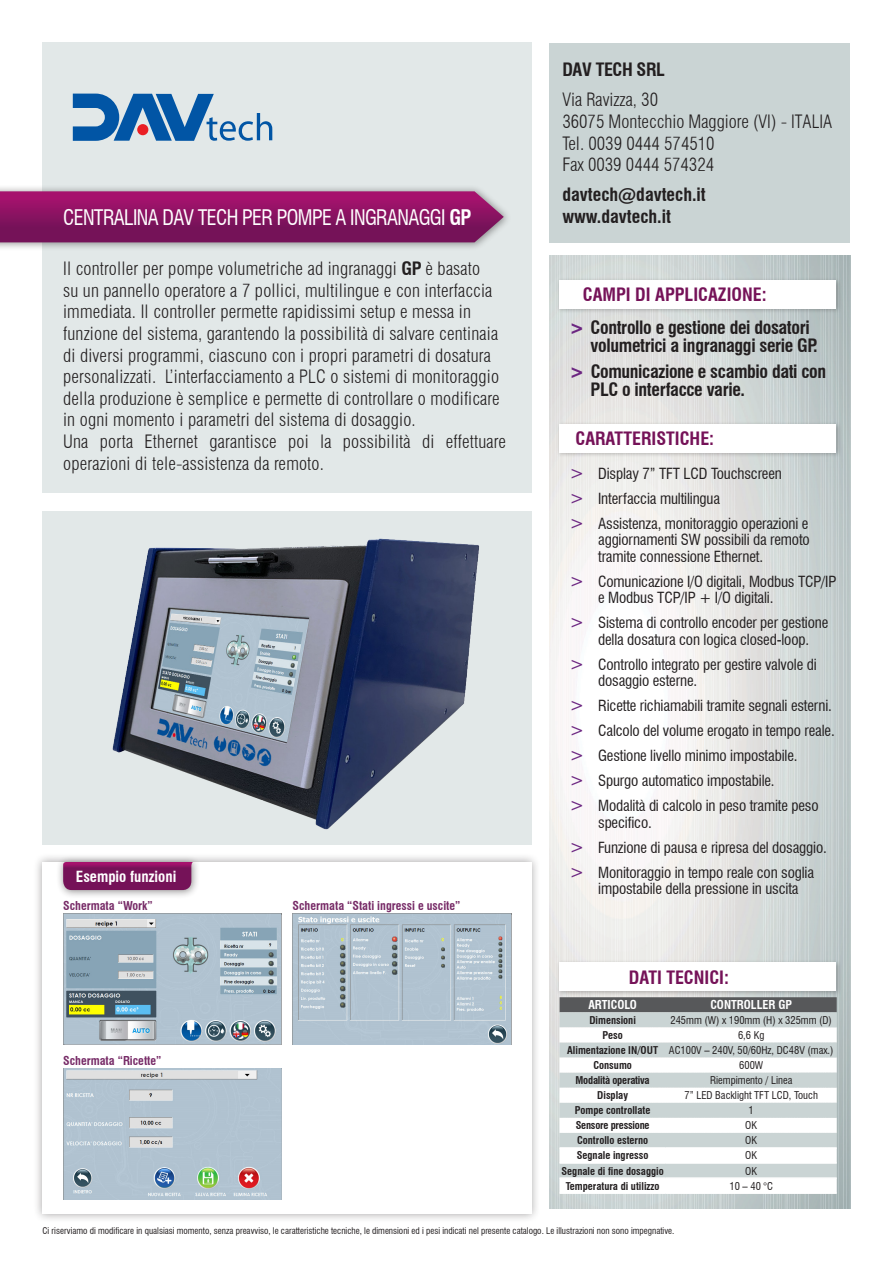
<style>
.page{position:relative;width:893px;height:1263px;background:#fff}
.page>*{position:absolute;margin:0;border:0;box-sizing:border-box;transform-origin:0 0}
.t1{font:condensed 21px "Swiss 721 BT";letter-spacing:-.03em;color:#fff;scale:.95 1}
.t2{font:300 condensed 18px/21.6px "Swiss 721 BT";letter-spacing:.01em;color:#231f20}
.t3{font:700 condensed 18px/18px "Swiss 721 BT";letter-spacing:-.02em;color:#231f20}
.t4{font:700 condensed 18px "Swiss 721 BT";color:#751258}
.t5{font:700 condensed 18px "Swiss 721 BT";color:#231f20}
.t6{font:condensed 15px/16.5px "Swiss 721 BT";letter-spacing:-.01em;color:#231f20}
.t7{font:700 condensed 15px "Swiss 721 BT";color:#fff}
.t8{font:700 condensed 12px "Swiss 721 BT";color:#772b67}
.t9{font:700 condensed 12px "Swiss 721 BT";color:#fff}
.t10{font:700 condensed 10.5px "Swiss 721 BT";color:#231f20}
.t11{font:condensed 10.5px "Swiss 721 BT";color:#231f20}
.t12{font:700 condensed 10.5px "Swiss 721 BT";letter-spacing:-.02em;color:#231f20}
.t13{font:condensed 9px "Swiss 721 BT";color:#231f20}
.s1{font-weight:700}
.s2{font-weight:800;font-stretch:normal;color:#6c2681}
.s3{font-size:18px;color:#6c2681}
</style>
<div class="page">
<img style="left:549px;top:255px;width:301px;height:953px">
<div style="left:549px;top:43px;width:301px;height:199px;background:#cad4d4"></div>
<div style="left:43px;top:43px;width:488px;height:450px;background:#e2e8e8"></div>
<div style="left:0;top:184px;width:512px;height:67px;background:#231f20;opacity:.5"></div>
<svg style="left:0;top:191px;width:504px;height:51px;background:#8b1864"></svg>
<svg style="left:73px;top:93px;width:199px;height:48px"></svg>
<div style="left:43px;top:511px;width:488px;height:333px;background:#e2e8e8"></div>
<img style="left:112px;top:538px;width:367px;height:292px">
<div style="left:556px;top:421px;width:286px;height:37px;background:#231f20;opacity:.3"></div>
<div style="left:560px;top:424px;width:276px;height:28px;background:#fff"></div>
<div style="left:556px;top:277px;width:286px;height:37px;background:#231f20;opacity:.3"></div>
<div style="left:560px;top:280px;width:276px;height:28px;background:#fff"></div>
<div style="left:556px;top:959px;width:286px;height:38px;background:#231f20;opacity:.3"></div>
<div style="left:560px;top:963px;width:276px;height:28px;background:#fff"></div>
<svg style="left:560px;top:997px;width:277px;height:30px;background:#919697"></svg>
<svg style="left:560px;top:1027px;width:277px;height:165px"></svg>
<div style="left:560px;top:1164px;width:277px;height:13px;background:#cad4d4"></div>
<hr style="left:560px;top:1147px;width:106px;height:2px;background:#fff">
<hr style="left:666px;top:1147px;width:171px;height:2px;background:#fff">
<hr style="left:560px;top:1162px;width:106px;height:2px;background:#fff">
<hr style="left:666px;top:1162px;width:171px;height:2px;background:#fff">
<hr style="left:560px;top:1177px;width:106px;height:2px;background:#fff">
<hr style="left:666px;top:1177px;width:171px;height:2px;background:#fff">
<hr style="left:560px;top:1192px;width:106px;height:2px;background:#fff">
<hr style="left:666px;top:1192px;width:171px;height:2px;background:#fff">
<div style="left:33px;top:853px;width:508px;height:370px;background:#231f20;opacity:.4"></div>
<div style="left:43px;top:862px;width:488px;height:352px;background:#fff"></div>
<div style="left:56px;top:855px;width:145px;height:44px;background:#231f20;opacity:.5"></div>
<svg style="left:63px;top:862px;width:130px;height:28px;background:#7d165d"></svg>
<img style="left:63px;top:913px;width:219px;height:131px">
<img style="left:63px;top:1068px;width:219px;height:131px">
<img style="left:293px;top:913px;width:218px;height:132px">
<p class="t1" style="left:63px;top:205px;width:431px">CENTRALINA DAV TECH PER POMPE A INGRANAGGI <span class="s1">GP</span></p>
<p class="t2" style="left:63px;top:258px;width:438px">Il controller per pompe volumetriche ad ingranaggi <span class="s1">GP</span> è basato su un pannello operatore a 7 pollici, multilingue e con interfaccia immediata. Il controller permette rapidissimi setup e messa in funzione del sistema, garantendo la possibilità di salvare centinaia di diversi programmi, ciascuno con i propri parametri di dosatura personalizzati. L’interfacciamento a PLC o sistemi di monitoraggio della produzione è semplice e permette di controllare o modificare in ogni momento i parametri del sistema di dosaggio.</p>
<p class="t2" style="left:63px;top:431px;width:444px">Una porta Ethernet garantisce poi la possibilità di effettuare operazioni di tele-assistenza da remoto.</p>
<p class="t7" style="left:76px;top:868px;width:102px">Esempio funzioni</p>
<p class="t8" style="left:63px;top:898px;width:91px">Schermata “Work”</p>
<p class="t8" style="left:63px;top:1053px;width:100px">Schermata “Ricette”</p>
<p class="t8" style="left:293px;top:898px;width:169px">Schermata “Stati ingressi e uscite”</p>
<p class="t3" style="left:562px;top:61px;width:104px">DAV TECH SRL</p>
<p class="t2" style="left:562px;top:89px;width:97px">Via Ravizza, 30</p>
<p class="t2" style="left:562px;top:111px;width:271px">36075 Montecchio Maggiore (VI) - ITALIA</p>
<p class="t2" style="left:562px;top:132px;width:154px">Tel. 0039 0444 574510</p>
<p class="t2" style="left:562px;top:154px;width:153px">Fax 0039 0444 574324</p>
<p class="t5" style="left:562px;top:184px;width:145px">davtech@davtech.it</p>
<p class="t5" style="left:562px;top:206px;width:110px">www.davtech.it</p>
<p class="t4" style="left:583px;top:284px;width:185px">CAMPI DI APPLICAZIONE:</p>
<p class="t3" style="left:591px;top:318px;width:229px;text-indent:-21px"><span class="s2">&gt;</span> Controllo e gestione dei dosatori volumetrici a ingranaggi serie GP.</p>
<p class="t3" style="left:591px;top:363px;width:237px;text-indent:-21px"><span class="s2">&gt;</span> Comunicazione e scambio dati con<br>PLC o interfacce varie.</p>
<p class="t4" style="left:575px;top:428px;width:140px">CARATTERISTICHE:</p>
<p class="t6" style="left:570px;top:465px;width:214px"><span class="s3">&gt;</span> Display 7” TFT LCD Touchscreen</p>
<p class="t6" style="left:570px;top:490px;width:152px"><span class="s3">&gt;</span> Interfaccia multilingua</p>
<p class="t6" style="left:598px;top:515px;width:213px;text-align:justify;text-indent:-28px"><span class="s3">&gt;</span> Assistenza, monitoraggio operazioni e aggiornamenti SW possibili da remoto tramite connessione Ethernet.</p>
<p class="t6" style="left:598px;top:573px;width:240px;text-indent:-28px"><span class="s3">&gt;</span> Comunicazione I/O digitali, Modbus TCP/IP e Modbus TCP/IP + I/O digitali.</p>
<p class="t6" style="left:598px;top:614px;width:232px;text-indent:-28px"><span class="s3">&gt;</span> Sistema di controllo encoder per gestione della dosatura con logica closed-loop.</p>
<p class="t6" style="left:598px;top:656px;width:220px;text-indent:-28px"><span class="s3">&gt;</span> Controllo integrato per gestire valvole di dosaggio esterne.</p>
<p class="t6" style="left:570px;top:697px;width:264px"><span class="s3">&gt;</span> Ricette richiamabili tramite segnali esterni.</p>
<p class="t6" style="left:570px;top:722px;width:267px"><span class="s3">&gt;</span> Calcolo del volume erogato in tempo reale.</p>
<p class="t6" style="left:570px;top:747px;width:229px"><span class="s3">&gt;</span> Gestione livello minimo impostabile.</p>
<p class="t6" style="left:570px;top:772px;width:207px"><span class="s3">&gt;</span> Spurgo automatico impostabile.</p>
<p class="t6" style="left:598px;top:797px;width:222px;text-indent:-28px"><span class="s3">&gt;</span> Modalità di calcolo in peso tramite peso specifico.</p>
<p class="t6" style="left:570px;top:839px;width:259px"><span class="s3">&gt;</span> Funzione di pausa e ripresa del dosaggio.</p>
<p class="t6" style="left:598px;top:864px;width:217px;text-indent:-28px"><span class="s3">&gt;</span> Monitoraggio in tempo reale con soglia impostabile della pressione in uscita</p>
<p class="t4" style="left:629px;top:966px;width:102px">DATI TECNICI:</p>
<p class="t9" style="left:588px;top:998px;width:50px">ARTICOLO</p>
<p class="t9" style="left:710px;top:998px;width:83px">CONTROLLER GP</p>
<p class="t10" style="left:589px;top:1014px;width:48px">Dimensioni</p>
<p class="t11" style="left:670px;top:1014px;width:163px">245mm (W) x 190mm (H) x 325mm (D)</p>
<p class="t10" style="left:603px;top:1029px;width:22px">Peso</p>
<p class="t11" style="left:738px;top:1029px;width:28px">6,6 Kg</p>
<p class="t10" style="left:567px;top:1044px;width:92px">Alimentazione IN/OUT</p>
<p class="t11" style="left:669px;top:1044px;width:166px">AC100V – 240V, 50/60Hz, DC48V (max.)</p>
<p class="t10" style="left:593px;top:1059px;width:40px">Consumo</p>
<p class="t11" style="left:739px;top:1059px;width:25px">600W</p>
<p class="t12" style="left:576px;top:1074px;width:76px">Modalità operativa</p>
<p class="t11" style="left:710px;top:1074px;width:84px">Riempimento / Linea</p>
<p class="t10" style="left:597px;top:1089px;width:32px">Display</p>
<p class="t11" style="left:684px;top:1089px;width:135px">7” LED Backlight TFT LCD, Touch</p>
<p class="t10" style="left:575px;top:1104px;width:77px">Pompe controllate</p>
<p class="t11" style="left:749px;top:1104px;width:7px">1</p>
<p class="t12" style="left:576px;top:1119px;width:75px">Sensore pressione</p>
<p class="t11" style="left:745px;top:1119px;width:13px">OK</p>
<p class="t10" style="left:577px;top:1134px;width:73px">Controllo esterno</p>
<p class="t11" style="left:745px;top:1134px;width:13px">OK</p>
<p class="t10" style="left:577px;top:1149px;width:73px">Segnale ingresso</p>
<p class="t11" style="left:745px;top:1149px;width:13px">OK</p>
<p class="t10" style="left:562px;top:1164px;width:104px">Segnale di fine dosaggio</p>
<p class="t11" style="left:745px;top:1164px;width:13px">OK</p>
<p class="t10" style="left:566px;top:1179px;width:95px">Temperatura di utilizzo</p>
<p class="t11" style="left:729px;top:1179px;width:45px">10 – 40 °C</p>
<p class="t13" style="left:43px;top:1225px;width:633px">Ci riserviamo di modificare in qualsiasi momento, senza preavviso, le caratteristiche tecniche, le dimensioni ed i pesi indicati nel presente catalogo. Le illustrazioni non sono impegnative.</p>
</div>
